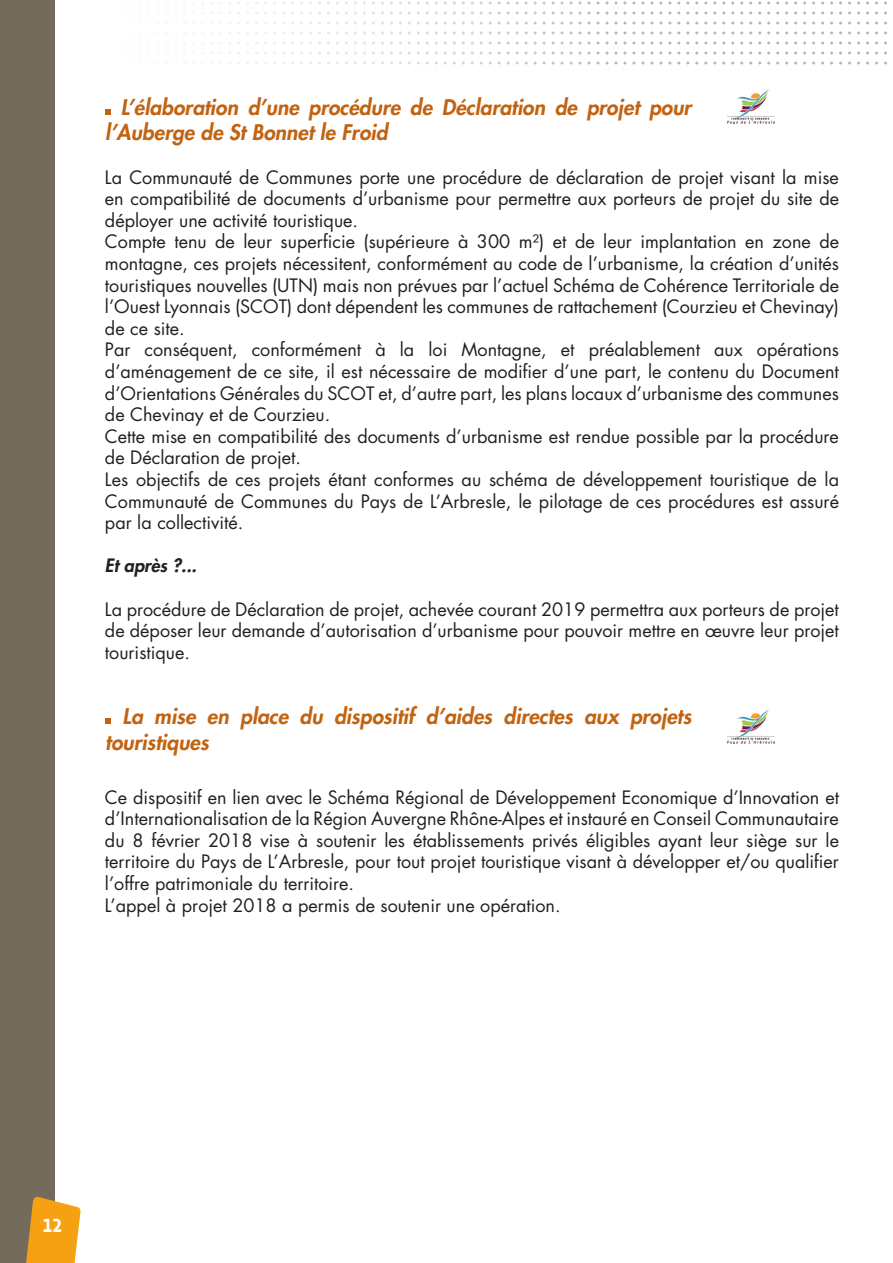
<style>
.page{position:relative;width:893px;height:1263px;background:#fff}
.page>*{position:absolute;margin:0;border:0;box-sizing:border-box;transform-origin:0 0}
.t1{font:italic 800 21px/25.2px "Futura Std";color:#c26312}
.t2{font:700 19.5px "Vista Sans Alt";color:#fff}
.t3{font:18px/21.6px "Futura Std";color:#231f20;text-align:justify}
.t4{font:italic 800 18px "Futura Std";color:#231f20}
</style>
<div class="page">
<img style="left:54px;top:2px;width:833px;height:3px">
<img style="left:54px;top:12px;width:833px;height:3px">
<img style="left:54px;top:22px;width:833px;height:3px">
<img style="left:54px;top:32px;width:833px;height:3px">
<img style="left:54px;top:42px;width:833px;height:3px">
<img style="left:54px;top:52px;width:833px;height:3px">
<img style="left:54px;top:62px;width:833px;height:3px">
<div style="left:0;top:0;width:54px;height:1263px;background:#756b5c"></div>
<svg style="left:26px;top:1196px;width:55px;height:67px"></svg>
<svg style="left:105px;top:109px;width:6px;height:6px"></svg>
<img style="left:727px;top:89px;width:48px;height:35px">
<svg style="left:105px;top:718px;width:6px;height:6px"></svg>
<img style="left:727px;top:709px;width:48px;height:35px">
<p class="t1" style="left:105px;top:95px;width:587px;text-indent:16px">L’élaboration d’une procédure de Déclaration de projet pour l’Auberge de St Bonnet le Froid</p>
<p class="t3" style="left:105px;top:166px;width:736px">La Communauté de Communes porte une procédure de déclaration de projet visant la mise en compatibilité de documents d’urbanisme pour permettre aux porteurs de projet du site de déployer une activité touristique.</p>
<p class="t3" style="left:105px;top:231px;width:736px">Compte tenu de leur superficie (supérieure à 300 m²) et de leur implantation en zone de montagne, ces projets nécessitent, conformément au code de l’urbanisme, la création d’unités touristiques nouvelles (UTN) mais non prévues par l’actuel Schéma de Cohérence Territoriale de l’Ouest Lyonnais (SCOT) dont dépendent les communes de rattachement (Courzieu et Chevinay) de ce site.</p>
<p class="t3" style="left:105px;top:339px;width:735px">Par conséquent, conformément à la loi Montagne, et préalablement aux opérations d’aménagement de ce site, il est nécessaire de modifier d’une part, le contenu du Document d’Orientations Générales du SCOT et, d’autre part, les plans locaux d’urbanisme des communes de Chevinay et de Courzieu.</p>
<p class="t3" style="left:105px;top:426px;width:735px">Cette mise en compatibilité des documents d’urbanisme est rendue possible par la procédure de Déclaration de projet.</p>
<p class="t3" style="left:105px;top:469px;width:736px">Les objectifs de ces projets étant conformes au schéma de développement touristique de la Communauté de Communes du Pays de L’Arbresle, le pilotage de ces procédures est assuré par la collectivité.</p>
<p class="t4" style="left:105px;top:554px;width:93px">Et après ?...</p>
<p class="t3" style="left:105px;top:598px;width:735px">La procédure de Déclaration de projet, achevée courant 2019 permettra aux porteurs de projet de déposer leur demande d’autorisation d’urbanisme pour pouvoir mettre en œuvre leur projet touristique.</p>
<p class="t1" style="left:105px;top:704px;width:587px;text-indent:17px">La mise en place du dispositif d’aides directes aux projets touristiques</p>
<p class="t3" style="left:105px;top:786px;width:735px">Ce dispositif en lien avec le Schéma Régional de Développement Economique d’Innovation et d’Internationalisation de la Région Auvergne Rhône-Alpes et instauré en Conseil Communautaire du 8 février 2018 vise à soutenir les établissements privés éligibles ayant leur siège sur le territoire du Pays de L’Arbresle, pour tout projet touristique visant à développer et/ou qualifier l’offre patrimoniale du territoire.</p>
<p class="t3" style="left:105px;top:894px;width:457px">L’appel à projet 2018 a permis de soutenir une opération.</p>
<p class="t2" style="left:43px;top:1215px;width:21px">12</p>
</div>
